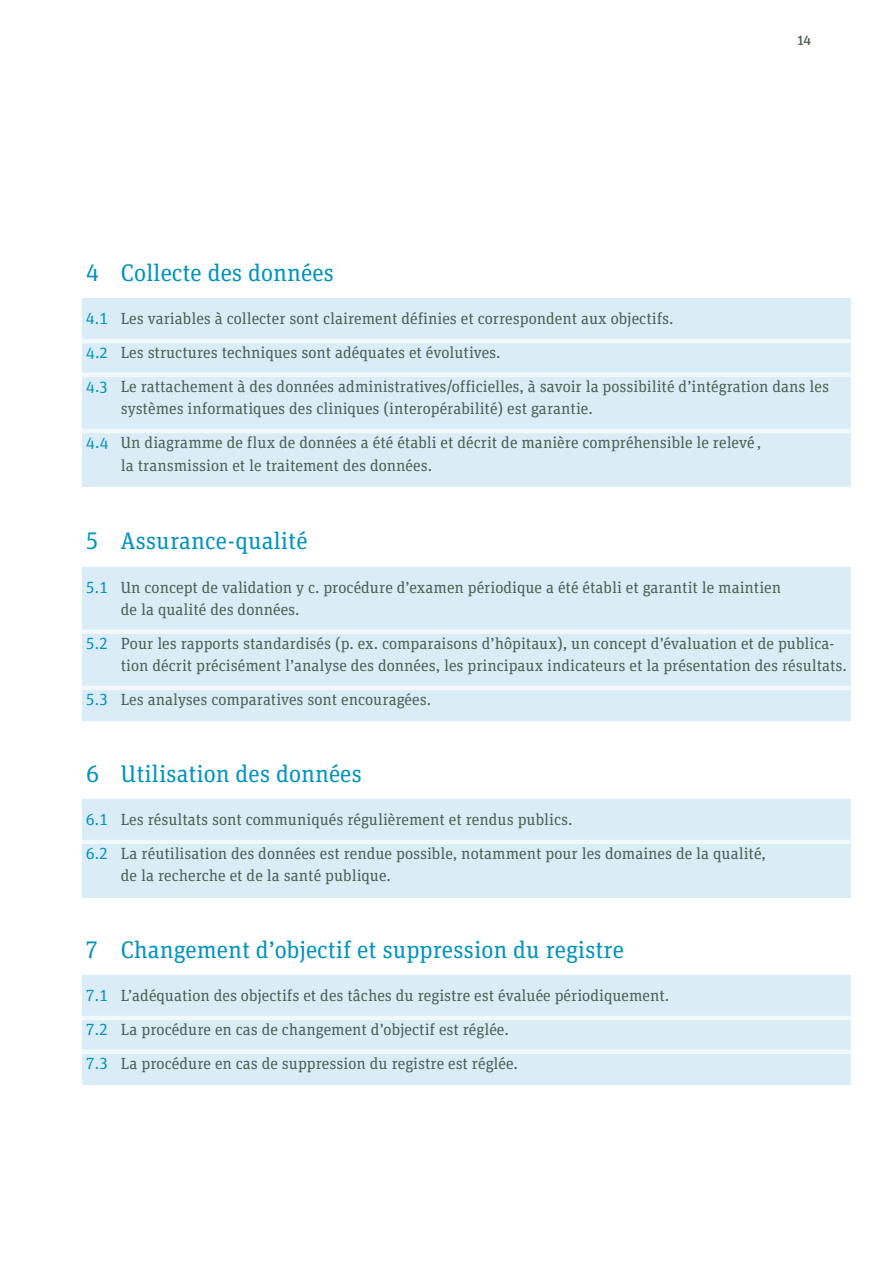
<style>
.page{position:relative;width:893px;height:1263px;background:#fff}
.page>*{position:absolute;margin:0;border:0;box-sizing:border-box;transform-origin:0 0}
.t1{font:24px "Unit Slab OT";color:#0093c1}
.t2{font:16.2px/33.8px "Unit Slab OT";color:#4b6254}
.t3{font:500 13.5px "Unit Slab OT";color:#4b6254}
.s1{color:#0093c1}
</style>
<div class="page">
<div style="left:82px;top:299px;width:768px;height:50px;background:#daecf6"></div>
<div style="left:82px;top:329px;width:768px;height:45px;background:#daecf6"></div>
<hr style="left:82px;top:339px;width:768px;height:4px;background:#f2f9fc">
<div style="left:82px;top:363px;width:768px;height:67px;background:#daecf6"></div>
<hr style="left:82px;top:373px;width:768px;height:4px;background:#f2f9fc">
<div style="left:82px;top:419px;width:768px;height:68px;background:#daecf6"></div>
<hr style="left:82px;top:429px;width:768px;height:4px;background:#f2f9fc">
<div style="left:82px;top:567px;width:768px;height:73px;background:#daecf6"></div>
<div style="left:82px;top:620px;width:768px;height:67px;background:#daecf6"></div>
<div style="left:82px;top:629px;width:768px;height:5px;background:#f2f9fc"></div>
<div style="left:82px;top:676px;width:768px;height:45px;background:#daecf6"></div>
<hr style="left:82px;top:686px;width:768px;height:4px;background:#f2f9fc">
<div style="left:82px;top:799px;width:768px;height:51px;background:#daecf6"></div>
<div style="left:82px;top:830px;width:768px;height:67px;background:#daecf6"></div>
<div style="left:82px;top:839px;width:768px;height:5px;background:#f2f9fc"></div>
<div style="left:82px;top:976px;width:768px;height:50px;background:#daecf6"></div>
<div style="left:82px;top:1006px;width:768px;height:45px;background:#daecf6"></div>
<hr style="left:82px;top:1016px;width:768px;height:4px;background:#f2f9fc">
<div style="left:82px;top:1040px;width:768px;height:45px;background:#daecf6"></div>
<div style="left:82px;top:1049px;width:768px;height:5px;background:#f2f9fc"></div>
<p class="t3" style="left:797px;top:32px;width:15px">14</p>
<h1 class="t1" style="left:86px;top:258px;width:250px">4 Collecte des données</h1>
<p class="t2" style="left:86px;top:302px;width:745px"><span class="s1">4.1</span> Les variables à collecter sont clairement définies et correspondent aux objectifs.<br><span class="s1">4.2</span> Les structures techniques sont adéquates et évolutives.<br><span class="s1">4.3</span> Le rattachement à des données administratives/officielles, à savoir la possibilité d’intégration dans les</p>
<p class="t2" style="left:86px;top:392px;width:677px;text-indent:35px">systèmes informatiques des cliniques (interopérabilité) est garantie.<br><span class="s1">4.4</span> Un diagramme de flux de données a été établi et décrit de manière compréhensible le relevé ,</p>
<p class="t2" style="left:121px;top:448px;width:313px">la transmission et le traitement des données.</p>
<h1 class="t1" style="left:86px;top:526px;width:223px">5 Assurance-qualité</h1>
<p class="t2" style="left:121px;top:576px;width:662px;line-height:22.5px;text-indent:-35px"><span class="s1">5.1</span> Un concept de validation y c. procédure d’examen périodique a été établi et garantit le maintien de la qualité des données.</p>
<p class="t2" style="left:121px;top:632px;width:728px;line-height:22.5px;text-indent:-35px"><span class="s1">5.2</span> Pour les rapports standardisés (p. ex. comparaisons d’hôpitaux), un concept d’évaluation et de publica&shy;tion décrit précisément l’analyse des données, les principaux indicateurs et la présentation des résultats.</p>
<p class="t2" style="left:86px;top:682px;width:347px"><span class="s1">5.3</span> Les analyses comparatives sont encouragées.</p>
<h1 class="t1" style="left:86px;top:759px;width:277px">6 Utilisation des données</h1>
<p class="t2" style="left:86px;top:802px;width:682px"><span class="s1">6.1</span> Les résultats sont communiqués régulièrement et rendus publics.<br><span class="s1">6.2</span> La réutilisation des données est rendue possible, notamment pour les domaines de la qualité,</p>
<p class="t2" style="left:121px;top:859px;width:272px">de la recherche et de la santé publique.</p>
<h1 class="t1" style="left:86px;top:935px;width:539px">7 Changement d’objectif et suppression du registre</h1>
<p class="t2" style="left:86px;top:979px;width:585px"><span class="s1">7.1</span> L’adéquation des objectifs et des tâches du registre est évaluée périodiquement.<br><span class="s1">7.2</span> La procédure en cas de changement d’objectif est réglée.<br><span class="s1">7.3</span> La procédure en cas de suppression du registre est réglée.</p>
</div>
